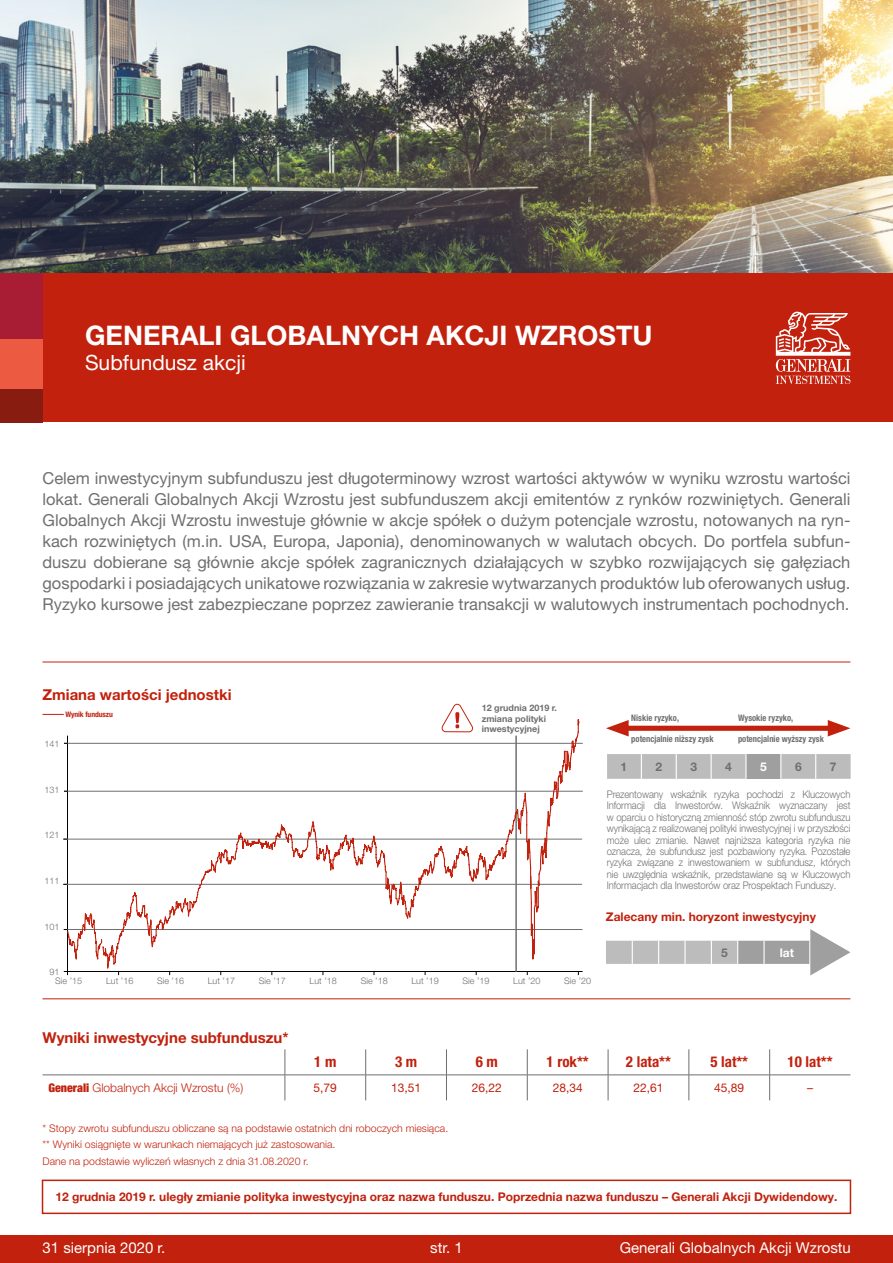
<style>
.page{position:relative;width:893px;height:1263px;background:#fff}
.page>*{position:absolute;margin:0;border:0;box-sizing:border-box;transform-origin:0 0}
.t1{font:700 27px "Helvetica Neue LT Pro";color:#fff}
.t2{font:21px "Helvetica Neue LT Pro";color:#fff}
.t3{font:16.5px/21px "Helvetica Neue LT Pro";color:#706f6f;text-align:justify}
.t4{font:700 15px "Helvetica Neue LT Pro";color:#c1210d}
.t5{font:15px "Helvetica Neue LT Pro";color:#fff}
.t6{font:700 condensed 15px "Helvetica Neue LT Pro";color:#c1210d}
.t7{font:700 12px "Helvetica Neue LT Pro";color:#c1210d}
.t8{font:300 12px "Helvetica Neue LT Pro";color:#c1210d}
.t9{font:12px "Helvetica Neue LT Pro";color:#c1210d}
.t10{font:700 12px "Helvetica Neue LT Pro";color:#706f6f}
.t11{font:700 12px "Helvetica Neue LT Pro";color:#fff}
.t12{font:300 10.5px/11.4px "Helvetica Neue LT Pro";letter-spacing:-.01em;color:#706f6f;text-align:justify;scale:.9 1}
.t13{font:300 10.5px/16.5px "Helvetica Neue LT Pro";color:#c1210d}
.t14{font:300 9px/8.6px "Helvetica Neue LT Pro";color:#706f6f}
.t15{font:700 condensed 9px "Helvetica Neue LT Pro";color:#706f6f;scale:.95 1}
.t16{font:700 9px/10.8px "Helvetica Neue LT Pro";color:#706f6f}
.t17{font:700 condensed 7.65px "Helvetica Neue LT Pro";letter-spacing:-.01em;color:#c1210d}
.s1{font-weight:900;font-stretch:condensed}
</style>
<div class="page">
<div style="left:42px;top:1179px;width:809px;height:35px;border:2px solid #c1210d"></div>
<hr style="left:43px;top:662px;width:807px;height:1px;background:#c1210d">
<svg style="left:606px;top:929px;width:244px;height:46px"></svg>
<hr style="left:67px;top:736px;width:1px;height:239px;background:#000">
<hr style="left:64px;top:971px;width:519px;height:1px;background:#000">
<hr style="left:63px;top:884px;width:519px;height:1px;background:#706f6f">
<hr style="left:64px;top:929px;width:519px;height:1px;background:#706f6f">
<hr style="left:64px;top:791px;width:519px;height:1px;background:#706f6f">
<hr style="left:64px;top:743px;width:519px;height:1px;background:#706f6f">
<hr style="left:63px;top:839px;width:519px;height:1px;background:#706f6f">
<hr style="left:515px;top:736px;width:2px;height:236px;background:#706f6f">
<svg style="left:446px;top:704px;width:22px;height:14px"></svg>
<svg style="left:43px;top:714px;width:21px;height:1px"></svg>
<hr style="left:43px;top:998px;width:807px;height:1px;background:#c1210d">
<svg style="left:43px;top:1049px;width:807px;height:51px"></svg>
<div style="left:619px;top:726px;width:218px;height:5px;background:#c1210d"></div>
<svg style="left:606px;top:720px;width:23px;height:16px"></svg>
<svg style="left:828px;top:720px;width:22px;height:16px"></svg>
<svg style="left:607px;top:754px;width:244px;height:25px"></svg>
<div style="left:0;top:1235px;width:893px;height:28px;background:#c1210d"></div>
<img style="left:0;top:0;width:893px;height:274px">
<div style="left:42px;top:274px;width:851px;height:148px;background:#c1210d"></div>
<svg style="left:776px;top:311px;width:74px;height:73px"></svg>
<div style="left:0;top:274px;width:43px;height:66px;background:#a81d34"></div>
<div style="left:0;top:340px;width:43px;height:49px;background:#eb5a41"></div>
<div style="left:0;top:389px;width:43px;height:33px;background:#881c11"></div>
<svg style="left:66px;top:718px;width:514px;height:251px"></svg>
<h1 class="t1" style="left:85px;top:318px;width:569px">GENERALI GLOBALNYCH AKCJI WZROSTU</h1>
<p class="t2" style="left:85px;top:350px;width:162px">Subfundusz akcji</p>
<p class="t3" style="left:43px;top:467px;width:809px">Celem inwestycyjnym subfunduszu jest długoterminowy wzrost wartości aktywów w wyniku wzrostu wartości lokat. Generali Globalnych Akcji Wzrostu jest subfunduszem akcji emitentów z rynków rozwiniętych. Generali Globalnych Akcji Wzrostu inwestuje głównie w akcje spółek o dużym potencjale wzrostu, notowanych na ryn&shy;kach rozwiniętych (m.in. USA, Europa, Japonia), denominowanych w walutach obcych. Do portfela subfun&shy;duszu dobierane są głównie akcje spółek zagranicznych działających w szybko rozwijających się gałęziach gospodarki i posiadających unikatowe rozwiązania w zakresie wytwarzanych produktów lub oferowanych usług.<br>Ryzyko kursowe jest zabezpieczane poprzez zawieranie transakcji w walutowych instrumentach pochodnych.</p>
<p class="t4" style="left:43px;top:685px;width:191px">Zmiana wartości jednostki</p>
<p class="t17" style="left:65px;top:710px;width:49px">Wynik funduszu</p>
<p class="t16" style="left:482px;top:702px;width:77px">12 grudnia 2019 r. zmiana polityki inwestycyjnej</p>
<p class="t14" style="left:45px;top:739px;width:17px">141</p>
<p class="t14" style="left:45px;top:785px;width:17px">131</p>
<p class="t14" style="left:45px;top:831px;width:17px">121</p>
<p class="t14" style="left:45px;top:876px;width:17px">111</p>
<p class="t14" style="left:45px;top:922px;width:17px">101</p>
<p class="t14" style="left:55px;top:967px;width:29px;text-indent:-6px">91<br>Sie ’15</p>
<p class="t14" style="left:106px;top:976px;width:29px">Lut ’16</p>
<p class="t14" style="left:157px;top:976px;width:29px">Sie ’16</p>
<p class="t14" style="left:208px;top:976px;width:29px">Lut ’17</p>
<p class="t14" style="left:259px;top:976px;width:29px">Sie ’17</p>
<p class="t14" style="left:310px;top:976px;width:29px">Lut ’18</p>
<p class="t14" style="left:361px;top:976px;width:29px">Sie ’18</p>
<p class="t14" style="left:411px;top:976px;width:29px">Lut ’19</p>
<p class="t14" style="left:462px;top:976px;width:29px">Sie ’19</p>
<p class="t14" style="left:513px;top:976px;width:29px">Lut ’20</p>
<p class="t14" style="left:564px;top:976px;width:29px">Sie ’20</p>
<p class="t15" style="left:631px;top:712px;width:52px">Niskie ryzyko,</p>
<p class="t15" style="left:631px;top:733px;width:88px">potencjalnie niższy zysk</p>
<p class="t15" style="left:738px;top:733px;width:92px">potencjalnie wyższy zysk</p>
<p class="t15" style="left:738px;top:712px;width:60px">Wysokie ryzyko,</p>
<p class="t10" style="left:621px;top:759px;width:8px">1</p>
<p class="t10" style="left:655px;top:759px;width:8px">2</p>
<p class="t10" style="left:690px;top:759px;width:8px">3</p>
<p class="t10" style="left:725px;top:759px;width:8px">4</p>
<p class="t11" style="left:760px;top:759px;width:8px">5</p>
<p class="t10" style="left:795px;top:759px;width:8px">6</p>
<p class="t10" style="left:830px;top:759px;width:8px">7</p>
<p class="t12" style="left:607px;top:788px;width:272px">Prezentowany wskaźnik ryzyka pochodzi z Kluczowych Informacji dla Inwestorów. Wskaźnik wyznaczany jest w oparciu o historyczną zmienność stóp zwrotu subfunduszu wynikającą z realizowanej polityki inwestycyjnej i w przyszłości może ulec zmianie. Nawet najniższa kategoria ryzyka nie oznacza, że subfundusz jest pozbawiony ryzyka. Pozostałe ryzyka związane z inwestowaniem w subfundusz, których nie uwzględnia wskaźnik, przedstawiane są w Kluczowych Informacjach dla Inwestorów oraz Prospektach Funduszy.</p>
<p class="t7" style="left:606px;top:909px;width:212px">Zalecany min. horyzont inwestycyjny</p>
<p class="t10" style="left:721px;top:945px;width:8px">5</p>
<p class="t11" style="left:780px;top:945px;width:16px">lat</p>
<p class="t4" style="left:43px;top:1028px;width:248px">Wyniki inwestycyjne subfunduszu*</p>
<p class="t6" style="left:314px;top:1053px;width:24px">1 m</p>
<p class="t6" style="left:395px;top:1053px;width:24px">3 m</p>
<p class="t6" style="left:476px;top:1053px;width:24px">6 m</p>
<p class="t6" style="left:547px;top:1053px;width:44px">1 rok**</p>
<p class="t6" style="left:626px;top:1053px;width:46px">2 lata**</p>
<p class="t6" style="left:710px;top:1053px;width:39px">5 lat**</p>
<p class="t6" style="left:788px;top:1053px;width:46px">10 lat**</p>
<p class="t8" style="left:49px;top:1080px;width:196px"><span class="s1">Generali</span> Globalnych Akcji Wzrostu (%)</p>
<p class="t9" style="left:314px;top:1080px;width:25px">5,79</p>
<p class="t9" style="left:391px;top:1080px;width:32px">13,51</p>
<p class="t9" style="left:472px;top:1080px;width:32px">26,22</p>
<p class="t9" style="left:553px;top:1080px;width:32px">28,34</p>
<p class="t9" style="left:633px;top:1080px;width:32px">22,61</p>
<p class="t9" style="left:714px;top:1080px;width:32px">45,89</p>
<p class="t9" style="left:807px;top:1080px;width:7px">–</p>
<p class="t13" style="left:43px;top:1119px;width:407px">* Stopy zwrotu subfunduszu obliczane są na podstawie ostatnich dni roboczych miesiąca. ** Wyniki osiągnięte w warunkach niemających już zastosowania.<br>Dane na podstawie wyliczeń własnych z dnia 31.08.2020 r.</p>
<p class="t7" style="left:55px;top:1189px;width:783px">12 grudnia 2019 r. uległy zmianie polityka inwestycyjna oraz nazwa funduszu. Poprzednia nazwa funduszu – Generali Akcji Dywidendowy.</p>
<p class="t5" style="left:43px;top:1238px;width:124px">31 sierpnia 2020 r.</p>
<p class="t5" style="left:430px;top:1238px;width:34px">str. 1</p>
<p class="t5" style="left:620px;top:1238px;width:233px">Generali Globalnych Akcji Wzrostu</p>
</div>
